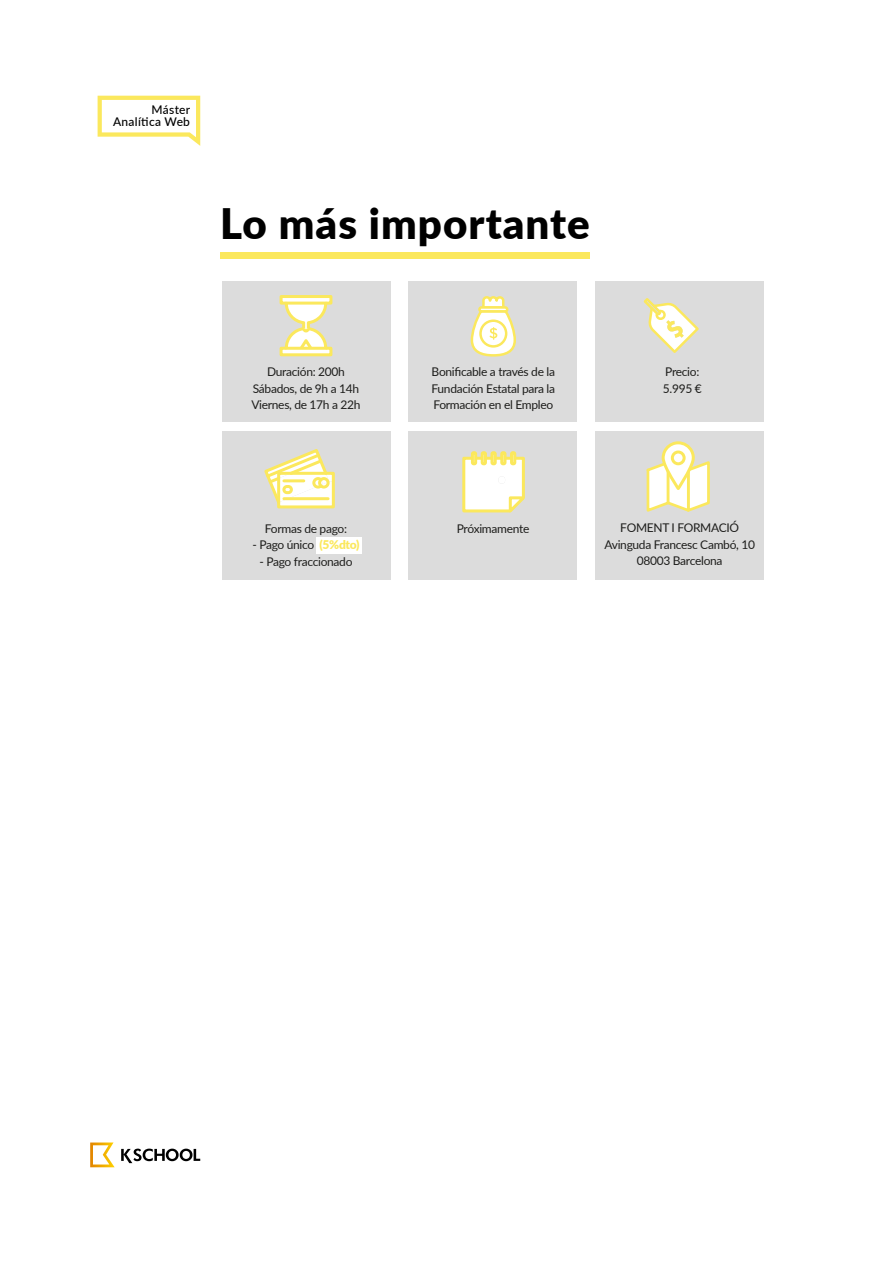
<style>
.page{position:relative;width:893px;height:1263px;background:#fff}
.page>*{position:absolute;margin:0;border:0;box-sizing:border-box;transform-origin:0 0}
.t1{font:900 42px "Lato";letter-spacing:.025em;color:#000}
.t2{font:12px/16.5px "Lato";letter-spacing:-.025em;color:#1d1d1b;text-align:center}
.t3{font:500 12px/12px "Lato";letter-spacing:.025em;color:#000;text-align:right}
.s1{font-weight:900;color:#fbe85d}
</style>
<div class="page">
<div style="left:222px;top:281px;width:169px;height:141px;background:#dcdcdc"></div>
<div style="left:408px;top:281px;width:169px;height:141px;background:#dcdcdc"></div>
<div style="left:595px;top:281px;width:169px;height:141px;background:#dcdcdc"></div>
<div style="left:222px;top:431px;width:169px;height:149px;background:#dcdcdc"></div>
<div style="left:408px;top:431px;width:169px;height:149px;background:#dcdcdc"></div>
<div style="left:595px;top:431px;width:169px;height:149px;background:#dcdcdc"></div>
<div style="left:316px;top:537px;width:45px;height:17px;background:#fff"></div>
<svg style="left:98px;top:96px;width:102px;height:50px"></svg>
<svg style="left:462px;top:453px;width:63px;height:60px;background:#fbf7dd"></svg>
<div style="left:471px;top:451px;width:6px;height:14px;border:3px solid #fbe85d"></div>
<div style="left:481px;top:451px;width:6px;height:14px;border:3px solid #fbe85d"></div>
<div style="left:490px;top:451px;width:7px;height:14px;border:3px solid #fbe85d"></div>
<div style="left:500px;top:451px;width:6px;height:14px;border:3px solid #fbe85d"></div>
<div style="left:510px;top:451px;width:6px;height:14px;border:3px solid #fbe85d"></div>
<svg style="left:279px;top:295px;width:54px;height:62px"></svg>
<svg style="left:264px;top:449px;width:71px;height:60px"></svg>
<svg style="left:646px;top:441px;width:64px;height:71px"></svg>
<div style="left:671px;top:450px;width:15px;height:15px;border:3px solid #fbe85d;border-radius:50%"></div>
<svg style="left:643px;top:298px;width:56px;height:55px"></svg>
<svg style="left:470px;top:296px;width:46px;height:61px"></svg>
<svg style="left:90px;top:1142px;width:25px;height:25px"></svg>
<svg style="left:121px;top:1148px;width:79px;height:15px"></svg>
<div style="left:220px;top:252px;width:370px;height:7px;background:#fbe85d"></div>
<p class="t3" style="left:113px;top:103px;width:79px">Máster<br>Analítica Web</p>
<h1 class="t1" style="left:220px;top:192px;width:371px">Lo más importante</h1>
<p class="t2" style="left:251px;top:363px;width:111px">Duración: 200h<br>Sábados, de 9h a 14h<br>Viernes, de 17h a 22h</p>
<p class="t2" style="left:265px;top:520px;width:84px">Formas de pago:</p>
<p class="t2" style="left:252px;top:536px;width:109px">- Pago único <span class="s1">(5%dto)</span></p>
<p class="t2" style="left:259px;top:553px;width:95px">- Pago fraccionado</p>
<p class="t2" style="left:432px;top:363px;width:125px;text-align:justify">Bonificable a través de la Fundación Estatal para la Formación en el Empleo</p>
<p class="t2" style="left:457px;top:520px;width:74px">Próximamente</p>
<p class="t2" style="left:663px;top:363px;width:40px;text-align:left">Precio:<br>5.995 €</p>
<p class="t2" style="left:604px;top:519px;width:152px">FOMENT I FORMACIÓ<br>Avinguda Francesc Cambó, 10<br>08003 Barcelona</p>
</div>
